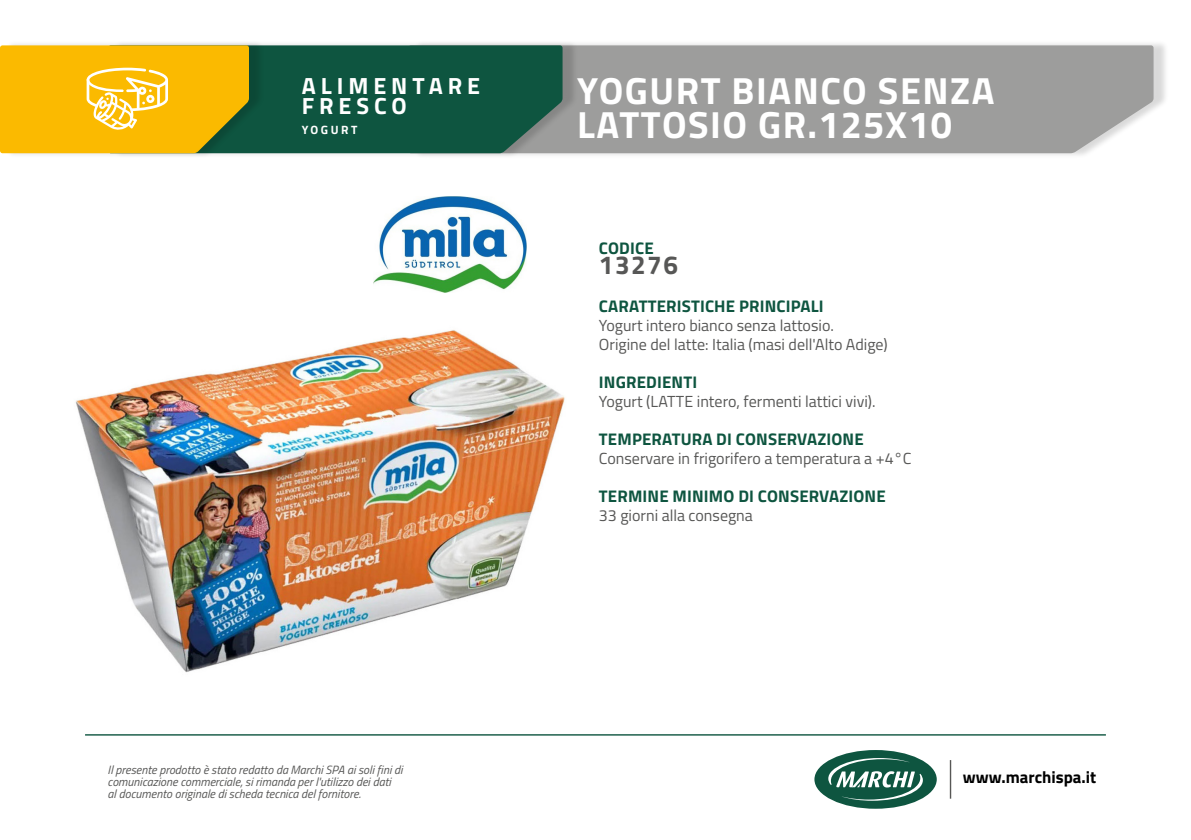
<style>
.page{position:relative;width:1191px;height:840px;background:#fff}
.page>*{position:absolute;margin:0;border:0;box-sizing:border-box;transform-origin:0 0}
.t1{font:700 37.8px/34.2px "Titillium Web";letter-spacing:.04em;color:#fff}
.t2{font:700 26px "Titillium Web";letter-spacing:.06em;color:#575756}
.t3{font:700 23.4px "Titillium Web";letter-spacing:.21em;color:#fff}
.t4{font:700 16.8px "Titillium Web";letter-spacing:.01em;color:#0e5540}
.t5{font:700 16.8px "Titillium Web";color:#000}
.t6{font:16px "Titillium Web";color:#575756}
.t7{font:italic 12px/12px "Titillium Web";color:#575756}
.t8{font:700 12px "Titillium Web";letter-spacing:.21em;color:#fff}
</style>
<div class="page">
<hr style="left:949px;top:759px;width:2px;height:39px;background:#575756">
<div style="left:814px;top:749px;width:122px;height:59px;background:#0e5540;border-radius:50%"></div>
<svg style="left:828px;top:757px;width:95px;height:43px"></svg>
<hr style="left:85px;top:733px;width:1021px;height:2px;background:#0e5540">
<div style="left:413px;top:40px;width:756px;height:119px;background:#000;opacity:.15"></div>
<div style="left:578px;top:45px;width:575px;height:108px;background:#9d9d9c"></div>
<div style="left:113px;top:40px;width:465px;height:119px;background:#000;opacity:.15"></div>
<div style="left:265px;top:45px;width:297px;height:108px;background:#0e5540"></div>
<div style="left:5px;top:40px;width:260px;height:119px;background:#000;opacity:.15"></div>
<svg style="left:0;top:45px;width:249px;height:108px"></svg>
<img style="left:75px;top:292px;width:490px;height:381px">
<img style="left:373px;top:196px;width:154px;height:96px">
<p class="t3" style="left:302px;top:68px;width:180px">ALIMENTARE</p>
<p class="t3" style="left:302px;top:88px;width:107px">FRESCO</p>
<p class="t8" style="left:302px;top:121px;width:57px">YOGURT</p>
<p class="t7" style="left:108px;top:762px;width:296px">Il presente prodotto è stato redatto da Marchi SPA ai soli fini di comunicazione commerciale, si rimanda per l'utilizzo dei dati<br>al documento originale di scheda tecnica del fornitore.</p>
<p class="t1" style="left:577px;top:71px;width:419px">YOGURT BIANCO SENZA<br>LATTOSIO GR.125X10</p>
<p class="t4" style="left:599px;top:235px;width:56px">CODICE</p>
<p class="t2" style="left:599px;top:245px;width:81px">13276</p>
<p class="t4" style="left:599px;top:293px;width:226px">CARATTERISTICHE PRINCIPALI</p>
<p class="t6" style="left:599px;top:313px;width:236px">Yogurt intero bianco senza lattosio.</p>
<p class="t6" style="left:599px;top:332px;width:290px">Origine del latte: Italia (masi dell'Alto Adige)</p>
<p class="t4" style="left:599px;top:369px;width:100px">INGREDIENTI</p>
<p class="t6" style="left:599px;top:389px;width:278px">Yogurt (LATTE intero, fermenti lattici vivi).</p>
<p class="t4" style="left:599px;top:426px;width:266px">TEMPERATURA DI CONSERVAZIONE</p>
<p class="t6" style="left:599px;top:446px;width:314px">Conservare in frigorifero a temperatura a +4°C</p>
<p class="t4" style="left:599px;top:483px;width:288px">TERMINE MINIMO DI CONSERVAZIONE</p>
<p class="t6" style="left:599px;top:503px;width:155px">33 giorni alla consegna</p>
<p class="t5" style="left:963px;top:764px;width:135px">www.marchispa.it</p>
</div>
